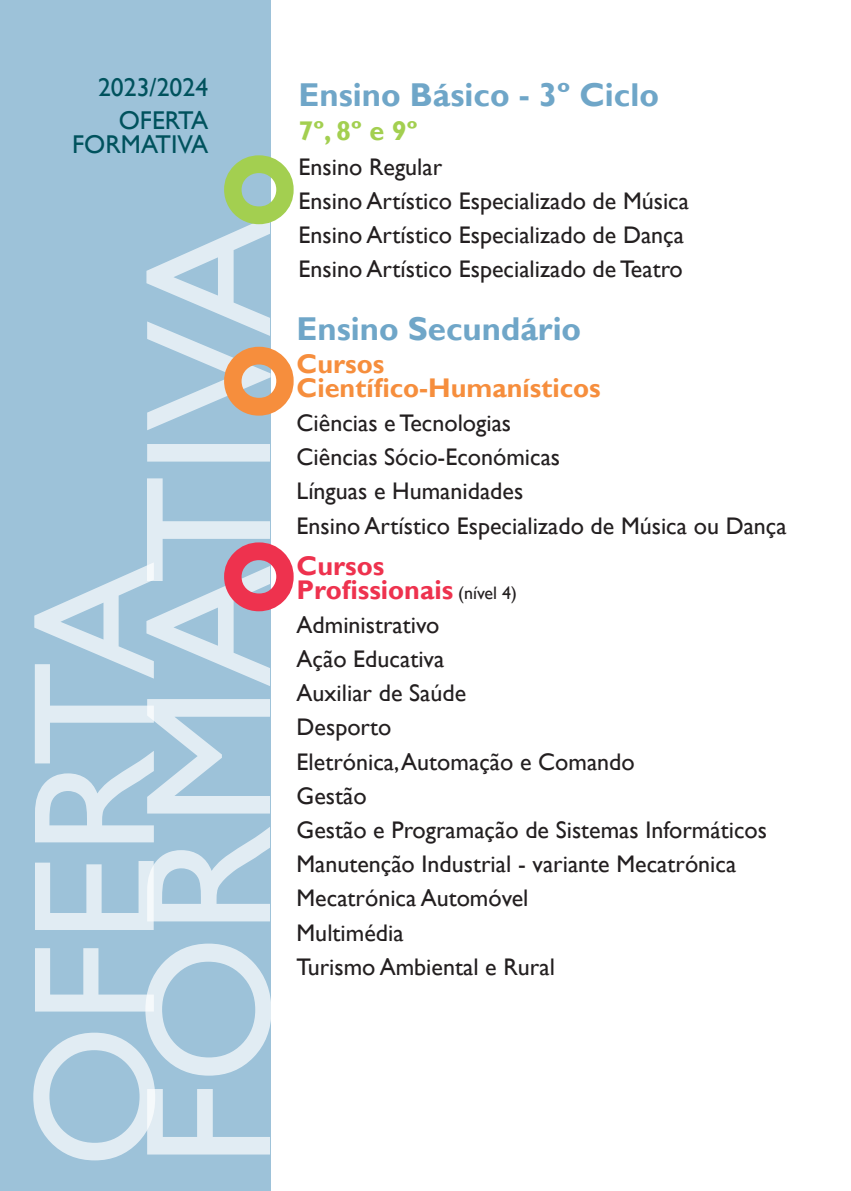
<style>
.page{position:relative;width:851px;height:1191px;background:#fff}
.page>*{position:absolute;margin:0;border:0;box-sizing:border-box;transform-origin:0 0}
.t1{font:700 33px "Gill Sans";color:#6fa6c8}
.t2{font:700 27px "Gill Sans";color:#f68e3d}
.t3{font:700 27px "Gill Sans";color:#ee324e}
.t4{font:700 27px "Gill Sans";color:#a3cf50}
.t5{font:25.8px/24px "Gill Sans";color:#00525d;text-align:right}
.t6{font:24px "Gill Sans";color:#231f20}
.s1{font-weight:400;font-size:18px;color:#231f20}
</style>
<div class="page">
<div style="left:0;top:0;width:271px;height:1191px;background:#9dc2d9"></div>
<svg style="left:146px;top:228px;width:125px;height:926px"></svg>
<svg style="left:33px;top:562px;width:122px;height:598px"></svg>
<svg style="left:221px;top:344px;width:73px;height:76px"></svg>
<svg style="left:224px;top:155px;width:70px;height:73px"></svg>
<svg style="left:221px;top:539px;width:73px;height:76px"></svg>
<p class="t5" style="left:98px;top:76px;width:112px">2023/2024</p>
<p class="t5" style="left:72px;top:109px;width:138px">OFERTA<br>FORMATIVA</p>
<p class="t1" style="left:298px;top:75px;width:362px">Ensino Básico - 3º Ciclo</p>
<p class="t4" style="left:298px;top:115px;width:120px">7º, 8º e 9º</p>
<p class="t6" style="left:298px;top:153px;width:145px">Ensino Regular</p>
<p class="t6" style="left:298px;top:187px;width:392px">Ensino Artístico Especializado de Música</p>
<p class="t6" style="left:298px;top:221px;width:387px">Ensino Artístico Especializado de Dança</p>
<p class="t6" style="left:298px;top:255px;width:386px">Ensino Artístico Especializado de Teatro</p>
<p class="t1" style="left:296px;top:309px;width:286px">Ensino Secundário</p>
<p class="t2" style="left:296px;top:347px;width:89px">Cursos</p>
<p class="t2" style="left:296px;top:371px;width:305px">Científico-Humanísticos</p>
<p class="t6" style="left:296px;top:409px;width:216px">Ciências e Tecnologias</p>
<p class="t6" style="left:296px;top:443px;width:265px">Ciências Sócio-Económicas</p>
<p class="t6" style="left:296px;top:477px;width:228px">Línguas e Humanidades</p>
<p class="t6" style="left:296px;top:511px;width:491px">Ensino Artístico Especializado de Música ou Dança</p>
<p class="t3" style="left:296px;top:549px;width:89px">Cursos</p>
<p class="t3" style="left:296px;top:573px;width:222px">Profissionais <span class="s1">(nível 4)</span></p>
<p class="t6" style="left:296px;top:611px;width:144px">Administrativo</p>
<p class="t6" style="left:296px;top:645px;width:149px">Ação Educativa</p>
<p class="t6" style="left:296px;top:679px;width:171px">Auxiliar de Saúde</p>
<p class="t6" style="left:296px;top:713px;width:96px">Desporto</p>
<p class="t6" style="left:296px;top:747px;width:339px">Eletrónica, Automação e Comando</p>
<p class="t6" style="left:296px;top:782px;width:71px">Gestão</p>
<p class="t6" style="left:296px;top:816px;width:472px">Gestão e Programação de Sistemas Informáticos</p>
<p class="t6" style="left:296px;top:850px;width:441px">Manutenção Industrial - variante Mecatrónica</p>
<p class="t6" style="left:296px;top:884px;width:233px">Mecatrónica Automóvel</p>
<p class="t6" style="left:296px;top:918px;width:108px">Multimédia</p>
<p class="t6" style="left:296px;top:953px;width:260px">Turismo Ambiental e Rural</p>
</div>
